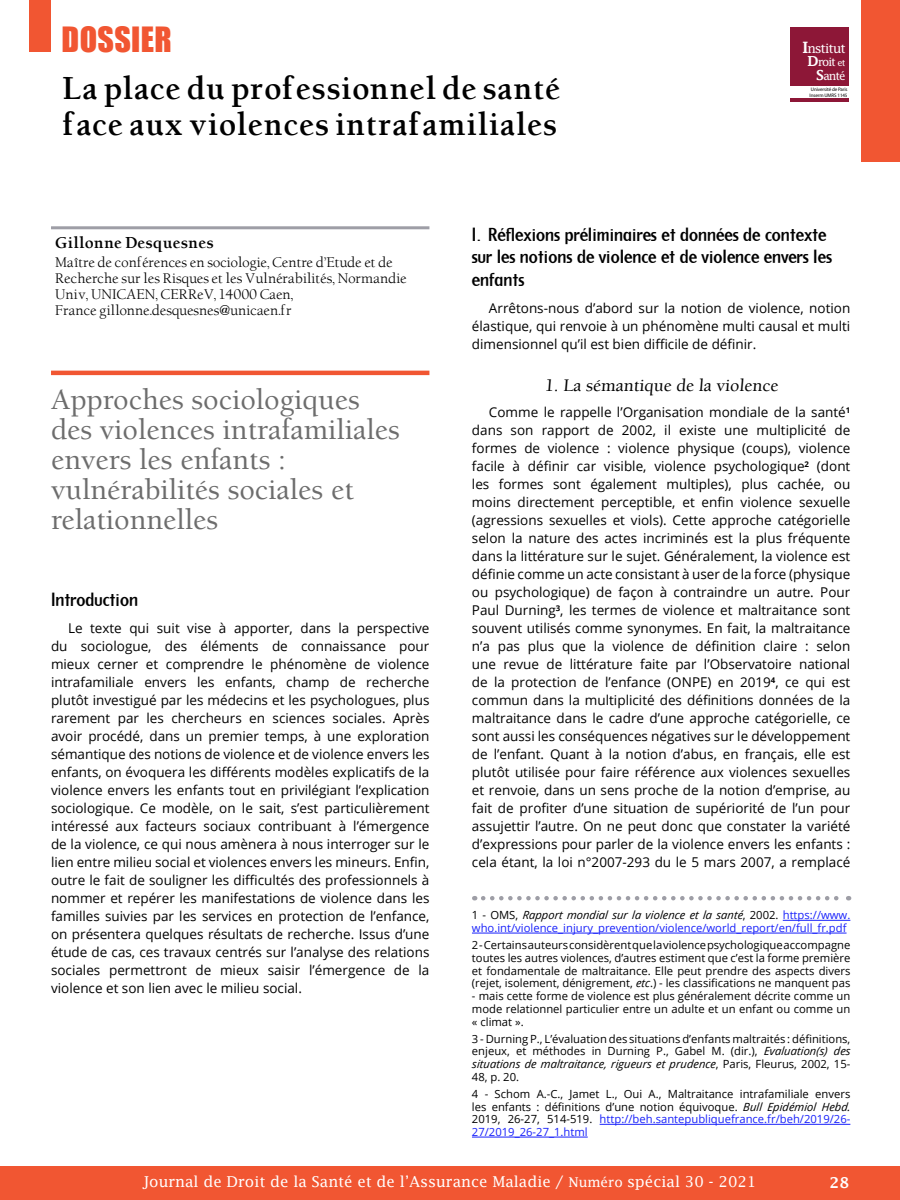
<style>
.page{position:relative;width:900px;height:1200px;background:#fff}
.page>*{position:absolute;margin:0;border:0;box-sizing:border-box;transform-origin:0 0}
.t1{font:31.95px "Impact";letter-spacing:.01em;color:#f15632}
.t2{font:500 30px/30px "Berkeley";color:#6d6d6d}
.t3{font:700 30px/36px "Berkeley Oldstyle";color:#000}
.t4{font:21px/22.5px "Berkeley";color:#000}
.t5{font:500 18px "Berkeley";color:#000}
.t6{font:15px "Lucida Fax";color:#fff}
.t7{font:700 15px "Berkeley Oldstyle";color:#000}
.t8{font:600 15px "Lucida Fax";color:#fff}
.t9{font:13.5px/18px "Open Sans";color:#000;text-align:justify}
.t10{font:13.5px/16.2px "Berkeley Oldstyle";color:#000}
.t11{font:13.5px "Lucida Fax";color:#fff}
.t12{font:12.9px "Lucida Fax";letter-spacing:-.09em;color:#fff}
.t13{font:11.4px/13.4px "Lucida Fax";letter-spacing:-.09em;color:#fff;text-align:right}
.t14{font:11.25px/12.8px "Open Sans";color:#000;text-align:justify}
.t15{font:11.25px/12.8px "Open Sans";color:#1922fb}
.t16{font:500 5.1px "Darby Sans Universite Paris";letter-spacing:-.02em;color:#000}
.t17{font:300 5.1px "Darby Sans Universite Paris";letter-spacing:-.02em;color:#000}
.s1{font-weight:600;font-size:15.6px}
.s2{font-weight:600;font-size:13.8px}
.s3{font-size:9.15px}
.s4{color:#000}
.s5{font-style:italic;color:#000}
.s6{font-style:italic}
.s7{color:#1922fb}
</style>
<div class="page">
<div style="left:0;top:1167px;width:900px;height:33px;background:#f15632"></div>
<div style="left:862px;top:0;width:38px;height:162px;background:#f15632"></div>
<div style="left:791px;top:27px;width:58px;height:59px;background:#8d1737"></div>
<hr style="left:791px;top:99px;width:58px;height:3px;background:#8d1737">
<div style="left:30px;top:0;width:21px;height:51px;background:#f15632"></div>
<hr style="left:51px;top:226px;width:378px;height:3px;background:#9e9ea6">
<hr style="left:51px;top:371px;width:378px;height:4px;background:#f15632">
<svg style="left:483px;top:896px;width:366px;height:4px"></svg>
<hr style="left:783px;top:920px;width:67px;height:1px;background:#1922fb">
<hr style="left:472px;top:933px;width:375px;height:1px;background:#1922fb">
<hr style="left:600px;top:1124px;width:250px;height:1px;background:#1922fb">
<hr style="left:472px;top:1137px;width:116px;height:1px;background:#1922fb">
<h1 class="t1" style="left:62px;top:14px;width:111px">DOSSIER</h1>
<h2 class="t3" style="left:62px;top:71px;width:500px">La place du professionnel de santé face aux violences intrafamiliales</h2>
<p class="t12" style="left:803px;top:41px;width:45px"><span class="s1">I</span>nstitut</p>
<p class="t13" style="left:808px;top:55px;width:39px"><span class="s2">D</span>roit <span class="s3">et<br></span><span class="s2">S</span>anté</p>
<p class="t16" style="left:811px;top:87px;width:38px">Université de Paris</p>
<p class="t17" style="left:810px;top:93px;width:39px">Inserm UMRS 1145</p>
<p class="t7" style="left:55px;top:234px;width:160px">Gillonne Desquesnes</p>
<p class="t10" style="left:55px;top:254px;width:353px">Maître de conférences en sociologie, Centre d’Etude et de Recherche sur les Risques et les Vulnérabilités, Normandie Univ, UNICAEN, CERReV, 14000 Caen,<br>France gillonne.desquesnes@unicaen.fr</p>
<h2 class="t2" style="left:51px;top:385px;width:350px">Approches sociologiques des violences intrafamiliales envers les enfants : vulnérabilités sociales et relationnelles</h2>
<h3 class="t4" style="left:51px;top:588px;width:89px">Introduction</h3>
<p class="t9" style="left:51px;top:618px;width:380px;text-indent:17px">Le texte qui suit vise à apporter, dans la perspective du sociologue, des éléments de connaissance pour mieux cerner et comprendre le phénomène de violence intrafamiliale envers les enfants, champ de recherche plutôt investigué par les médecins et les psychologues, plus rarement par les chercheurs en sciences sociales. Après avoir procédé, dans un premier temps, à une exploration sémantique des notions de violence et de violence envers les enfants, on évoquera les différents modèles explicatifs de la violence envers les enfants tout en privilégiant l’explication sociologique. Ce modèle, on le sait, s’est particulièrement intéressé aux facteurs sociaux contribuant à l’émergence de la violence, ce qui nous amènera à nous interroger sur le lien entre milieu social et violences envers les mineurs. Enfin, outre le fait de souligner les difficultés des professionnels à nommer et repérer les manifestations de violence dans les familles suivies par les services en protection de l’enfance, on présentera quelques résultats de recherche. Issus d’une étude de cas, ces travaux centrés sur l’analyse des relations sociales permettront de mieux saisir l’émergence de la violence et son lien avec le milieu social.</p>
<h3 class="t4" style="left:472px;top:223px;width:362px">I. Réflexions préliminaires et données de contexte sur les notions de violence et de violence envers les enfants</h3>
<p class="t9" style="left:472px;top:299px;width:380px;text-indent:17px">Arrêtons-nous d’abord sur la notion de violence, notion élastique, qui renvoie à un phénomène multi causal et multi dimensionnel qu’il est bien difficile de définir.</p>
<h3 class="t5" style="left:544px;top:376px;width:237px">1. La sémantique de la violence</h3>
<p class="t9" style="left:472px;top:403px;width:380px;text-indent:17px">Comme le rappelle l’Organisation mondiale de la santé<sup>1 </sup>dans son rapport de 2002, il existe une multiplicité de formes de violence : violence physique (coups), violence facile à définir car visible, violence psychologique<sup>2</sup> (dont les formes sont également multiples), plus cachée, ou moins directement perceptible, et enfin violence sexuelle (agressions sexuelles et viols). Cette approche catégorielle selon la nature des actes incriminés est la plus fréquente dans la littérature sur le sujet. Généralement, la violence est définie comme un acte consistant à user de la force (physique ou psychologique) de façon à contraindre un autre. Pour Paul Durning<sup>3</sup>, les termes de violence et maltraitance sont souvent utilisés comme synonymes. En fait, la maltraitance n’a pas plus que la violence de définition claire : selon une revue de littérature faite par l’Observatoire national de la protection de l’enfance (ONPE) en 2019<sup>4</sup>, ce qui est commun dans la multiplicité des définitions données de la maltraitance dans le cadre d’une approche catégorielle, ce sont aussi les conséquences négatives sur le développement de l’enfant. Quant à la notion d’abus, en français, elle est plutôt utilisée pour faire référence aux violences sexuelles et renvoie, dans un sens proche de la notion d’emprise, au fait de profiter d’une situation de supériorité de l’un pour assujettir l’autre. On ne peut donc que constater la variété d’expressions pour parler de la violence envers les enfants : cela étant, la loi n°2007-293 du le 5 mars 2007, a remplacé</p>
<p class="t15" style="left:472px;top:909px;width:380px"><span class="s4">1 - OMS,</span> <span class="s5">Rapport mondial sur la violence et la santé</span><span class="s4">, 2002.</span> https://www. who.int/violence_injury_prevention/violence/world_report/en/full_fr.pdf</p>
<p class="t14" style="left:472px;top:938px;width:380px">2 - Certains auteurs considèrent que la violence psychologique accompagne toutes les autres violences, d’autres estiment que c’est la forme première et fondamentale de maltraitance. Elle peut prendre des aspects divers (rejet, isolement, dénigrement, <span class="s6">etc</span>.) - les classifications ne manquent pas</p>
<p class="t14" style="left:472px;top:989px;width:380px">- mais cette forme de violence est plus généralement décrite comme un mode relationnel particulier entre un adulte et un enfant ou comme un « climat ».</p>
<p class="t14" style="left:472px;top:1032px;width:381px">3 - Durning P., L’évaluation des situations d’enfants maltraités : définitions, enjeux, et méthodes in Durning P., Gabel M. (dir.), <span class="s6">Evaluation(s) des situations de maltraitance, rigueurs et prudence</span>, Paris, Fleurus, 2002, 15- 48, p. 20.</p>
<p class="t14" style="left:472px;top:1087px;width:381px">4 - Schom A.-C., Jamet L., Oui A., Maltraitance intrafamiliale envers les enfants : définitions d’une notion équivoque. <span class="s6">Bull Epidémiol Hebd.<br></span>2019, 26-27, 514-519. <span class="s7">http://beh.santepubliquefrance.fr/beh/2019/26- 27/2019_26-27_1.html</span></p>
<p class="t6" style="left:143px;top:1173px;width:422px">Journal de Droit de la Santé e d l’Assurance Maladie /</p>
<p class="t6" style="left:172px;top:1173px;width:422px">Journal de Droit de la Santé et de l’Assurance Maladie /</p>
<p class="t6" style="left:627px;top:1173px;width:131px">spécial 30 - 2021</p>
<p class="t6" style="left:656px;top:1173px;width:73px">19 - 2018</p>
<p class="t8" style="left:829px;top:1174px;width:21px">28</p>
<p class="t11" style="left:568px;top:1175px;width:56px">Numéro</p>
<p class="t11" style="left:597px;top:1175px;width:56px">Numéro</p>
</div>
